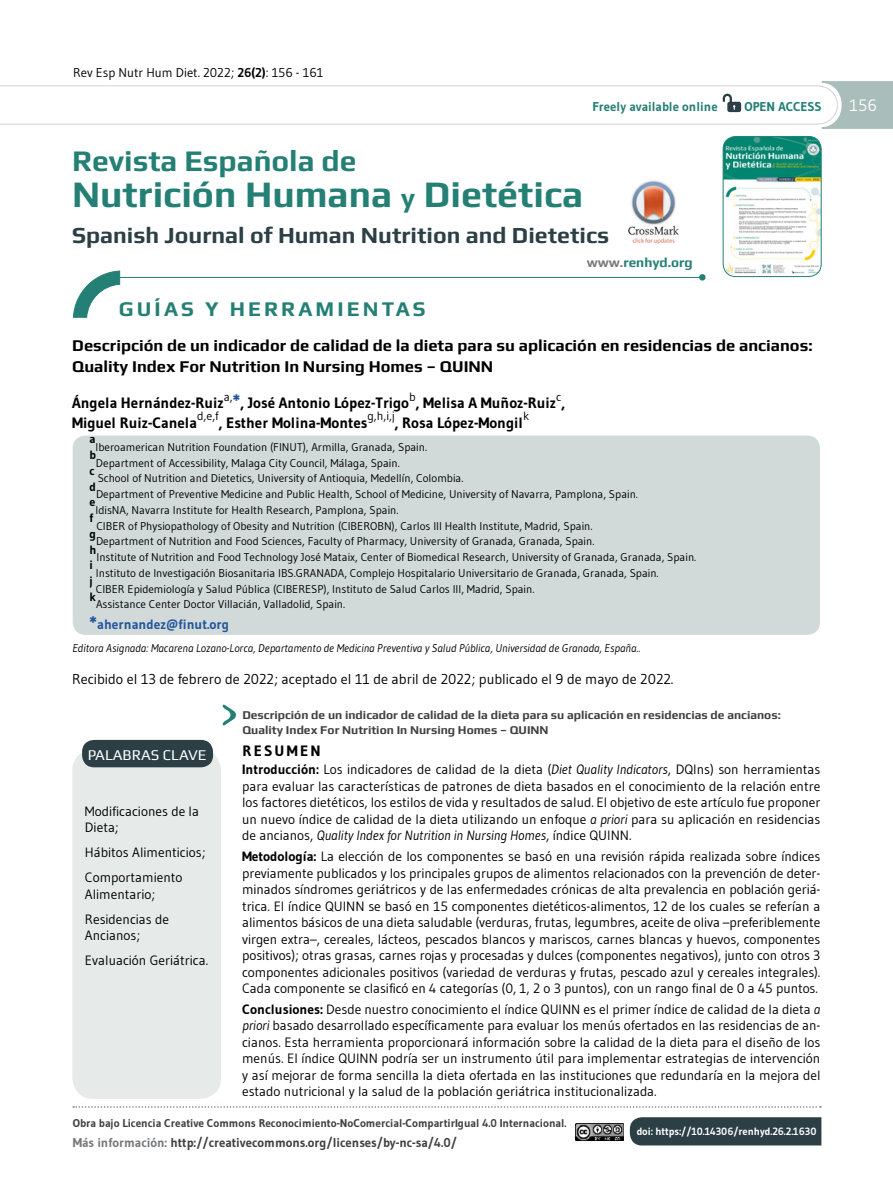
<style>
.page{position:relative;width:893px;height:1191px;background:#fff}
.page>*{position:absolute;margin:0;border:0;box-sizing:border-box;transform-origin:0 0}
.t1{font:700 37.5px "Play";color:#247f74}
.t2{font:700 30px "Play";color:#247f74}
.t3{font:700 23.1px "Play";color:#2b3f45}
.t4{font:700 21px "Play";letter-spacing:.15em;color:#247f74}
.t5{font:700 16.5px/21px "Play";color:#000}
.t6{font:16.5px "Gudea";color:#fff}
.t7{font:700 15px "Gudea";color:#000}
.t8{font:15px "Play";color:#fff}
.t9{font:700 15px "Gudea";letter-spacing:.15em;color:#000}
.t10{font:14.25px "Gudea";color:#000}
.t11{font:13.5px/16.5px "Gudea";color:#000}
.t12{font:700 13.5px "Gudea";color:#22569e}
.t13{font:700 13.5px "Play";color:#247f74}
.t14{font:700 12.75px "Gudea";color:#414042}
.t15{font:12.75px "Gudea";color:#000}
.t16{font:700 12.75px "Gudea";color:#247f74}
.t17{font:700 12px/14.4px "Play";color:#414042}
.t18{font:12px "Gudea";color:#000}
.t19{font:700 12px "Gudea";color:#000}
.t20{font:11.25px "Gudea";color:#000}
.t21{font:italic 11.25px "Gudea";color:#000}
.t22{font:700 11.25px "Gudea";color:#414042}
.t23{font:700 10.5px "Gudea";letter-spacing:-.005em;color:#fff}
.s1{font-weight:700}
.s2{font-size:27px}
.s3{color:#77787b}
.s4{font-size:18px;color:#22569e}
.s5{font-size:18px}
.s6{font-style:italic}
</style>
<div class="page">
<img style="left:723px;top:136px;width:98px;height:140px">
<div style="left:723px;top:136px;width:99px;height:141px;border:1px solid #247f74;border-radius:13px"></div>
<svg style="left:73px;top:1106px;width:748px;height:1px"></svg>
<hr style="left:106px;top:277px;width:595px;height:1px;background:#247f74">
<svg style="left:72px;top:270px;width:49px;height:48px"></svg>
<svg style="left:699px;top:274px;width:6px;height:6px"></svg>
<div style="left:73px;top:435px;width:747px;height:200px;background:#d1dad8;border-radius:13px"></div>
<svg style="left:0;top:81px;width:893px;height:48px"></svg>
<img style="left:628px;top:180px;width:51px;height:65px">
<div style="left:72px;top:749px;width:149px;height:349px;background:#e6eae9;border-radius:21px"></div>
<div style="left:82px;top:740px;width:131px;height:27px;background:#2b3f45;border-radius:12px"></div>
<svg style="left:223px;top:704px;width:13px;height:22px"></svg>
<img style="left:576px;top:1123px;width:47px;height:17px">
<div style="left:630px;top:1117px;width:191px;height:28px;background:#2b3f45"></div>
<p class="t15" style="left:73px;top:65px;width:252px">Rev Esp Nutr Hum Diet. 2022; <span class="s1">26(2)</span>: 156 - 161</p>
<p class="t16" style="left:592px;top:99px;width:127px">Freely available online</p>
<p class="t16" style="left:744px;top:98px;width:79px">OPEN ACCESS</p>
<h2 class="t2" style="left:72px;top:143px;width:286px">Revista Española de</h2>
<h1 class="t1" style="left:72px;top:172px;width:513px">Nutrición Humana <span class="s2">y</span> Dietética</h1>
<h3 class="t3" style="left:72px;top:221px;width:539px">Spanish Journal of Human Nutrition and Dietetics</h3>
<h3 class="t4" style="left:119px;top:297px;width:308px">GUÍAS Y HERRAMIENTAS</h3>
<p class="t13" style="left:587px;top:254px;width:108px"><span class="s3">www.</span>renhyd.org</p>
<p class="t5" style="left:72px;top:335px;width:742px">Descripción de un indicador de calidad de la dieta para su aplicación en residencias de ancianos:<br>Quality Index For Nutrition In Nursing Homes – QUINN</p>
<p class="t7" style="left:72px;top:393px;width:494px">Ángela Hernández-Ruiz<sup>a,</sup><span class="s4">*</span>, José Antonio López-Trigo , Melisa A Muñoz-Ruiz ,</p>
<p class="t18" style="left:409px;top:389px;width:8px">b</p>
<p class="t18" style="left:556px;top:389px;width:7px">c</p>
<p class="t18" style="left:197px;top:408px;width:23px">d,e,f</p>
<p class="t7" style="left:219px;top:413px;width:150px">, Esther Molina-Montes</p>
<p class="t18" style="left:367px;top:408px;width:29px">g,h,i,j</p>
<p class="t7" style="left:395px;top:413px;width:130px">, Rosa López-Mongil</p>
<p class="t18" style="left:523px;top:408px;width:8px">k</p>
<p class="t7" style="left:72px;top:413px;width:126px">Miguel Ruiz-Canela</p>
<p class="t19" style="left:90px;top:432px;width:8px">a</p>
<p class="t20" style="left:96px;top:440px;width:333px">Iberoamerican Nutrition Foundation (FINUT), Armilla, Granada, Spain.</p>
<p class="t19" style="left:90px;top:447px;width:8px">b</p>
<p class="t20" style="left:96px;top:455px;width:305px">Department of Accessibility, Malaga City Council, Málaga, Spain.</p>
<p class="t19" style="left:90px;top:463px;width:7px">c</p>
<p class="t20" style="left:98px;top:471px;width:367px">School of Nutrition and Dietetics, University of Antioquia, Medellín, Colombia.</p>
<p class="t19" style="left:90px;top:479px;width:8px">d</p>
<p class="t20" style="left:96px;top:487px;width:543px">Department of Preventive Medicine and Public Health, School of Medicine, University of Navarra, Pamplona, Spain.</p>
<p class="t19" style="left:90px;top:495px;width:7px">e</p>
<p class="t20" style="left:95px;top:503px;width:305px">IdisNA, Navarra Institute for Health Research, Pamplona, Spain.</p>
<p class="t19" style="left:90px;top:510px;width:5px">f</p>
<p class="t20" style="left:96px;top:518px;width:498px">CIBER of Physiopathology of Obesity and Nutrition (CIBEROBN), Carlos III Health Institute, Madrid, Spain.</p>
<p class="t19" style="left:90px;top:526px;width:8px">g</p>
<p class="t20" style="left:96px;top:534px;width:500px">Department of Nutrition and Food Sciences, Faculty of Pharmacy, University of Granada, Granada, Spain.</p>
<p class="t19" style="left:90px;top:542px;width:9px">h</p>
<p class="t20" style="left:97px;top:550px;width:601px">Institute of Nutrition and Food Technology José Mataix, Center of Biomedical Research, University of Granada, Granada, Spain.</p>
<p class="t19" style="left:90px;top:558px;width:5px">i</p>
<p class="t20" style="left:96px;top:566px;width:564px">Instituto de Investigación Biosanitaria IBS.GRANADA, Complejo Hospitalario Universitario de Granada, Granada, Spain.</p>
<p class="t19" style="left:90px;top:573px;width:5px">j</p>
<p class="t20" style="left:96px;top:581px;width:440px">CIBER Epidemiología y Salud Pública (CIBERESP), Instituto de Salud Carlos III, Madrid, Spain.</p>
<p class="t19" style="left:90px;top:589px;width:8px">k</p>
<p class="t20" style="left:96px;top:597px;width:251px">Assistance Center Doctor Villacián, Valladolid, Spain.</p>
<p class="t12" style="left:90px;top:616px;width:141px"><span class="s5">*</span>ahernandez@finut.org</p>
<p class="t21" style="left:72px;top:640px;width:569px">Editora Asignada: Macarena Lozano-Lorca, Departamento de Medicina Preventiva y Salud Pública, Universidad de Granada, España..</p>
<p class="t10" style="left:72px;top:670px;width:603px">Recibido el 13 de febrero de 2022; aceptado el 11 de abril de 2022; publicado el 9 de mayo de 2022.</p>
<p class="t8" style="left:88px;top:745px;width:120px">PALABRAS CLAVE</p>
<p class="t11" style="left:85px;top:802px;width:116px">Modificaciones de la<br>Dieta;</p>
<p class="t11" style="left:85px;top:840px;width:122px;line-height:25px">Hábitos Alimenticios;<br>Comportamiento</p>
<p class="t11" style="left:85px;top:881px;width:86px;line-height:25px">Alimentario;<br>Residencias de</p>
<p class="t11" style="left:85px;top:923px;width:125px;line-height:25px">Ancianos;<br>Evaluación Geriátrica.</p>
<p class="t17" style="left:242px;top:708px;width:540px">Descripción de un indicador de calidad de la dieta para su aplicación en residencias de ancianos:<br>Quality Index For Nutrition In Nursing Homes – QUINN</p>
<p class="t9" style="left:242px;top:741px;width:80px">RESUMEN</p>
<p class="t11" style="left:242px;top:761px;width:580px;text-align:justify"><span class="s1">Introducción:</span> Los indicadores de calidad de la dieta (<span class="s6">Diet Quality Indicators</span>, DQIns) son herramientas para evaluar las características de patrones de dieta basados en el conocimiento de la relación entre los factores dietéticos, los estilos de vida y resultados de salud. El objetivo de este artículo fue proponer un nuevo índice de calidad de la dieta utilizando un enfoque <span class="s6">a priori</span> para su aplicación en residencias de ancianos, <span class="s6">Quality Index for Nutrition in Nursing Homes</span>, índice QUINN.</p>
<p class="t11" style="left:242px;top:848px;width:580px;text-align:justify"><span class="s1">Metodología:</span> La elección de los componentes se basó en una revisión rápida realizada sobre índices previamente publicados y los principales grupos de alimentos relacionados con la prevención de deter&shy;minados síndromes geriátricos y de las enfermedades crónicas de alta prevalencia en población geriá&shy;trica. El índice QUINN se basó en 15 componentes dietéticos-alimentos, 12 de los cuales se referían a alimentos básicos de una dieta saludable (verduras, frutas, legumbres, aceite de oliva –preferiblemente virgen extra–, cereales, lácteos, pescados blancos y mariscos, carnes blancas y huevos, componentes positivos); otras grasas, carnes rojas y procesadas y dulces (componentes negativos), junto con otros 3 componentes adicionales positivos (variedad de verduras y frutas, pescado azul y cereales integrales).<br>Cada componente se clasificó en 4 categorías (0, 1, 2 o 3 puntos), con un rango final de 0 a 45 puntos.</p>
<p class="t11" style="left:242px;top:1000px;width:580px;text-align:justify"><span class="s1">Conclusiones:</span> Desde nuestro conocimiento el índice QUINN es el primer índice de calidad de la dieta <span class="s6">a priori</span> basado desarrollado específicamente para evaluar los menús ofertados en las residencias de an&shy;cianos. Esta herramienta proporcionará información sobre la calidad de la dieta para el diseño de los menús. El índice QUINN podría ser un instrumento útil para implementar estrategias de intervención y así mejorar de forma sencilla la dieta ofertada en las instituciones que redundaría en la mejora del estado nutricional y la salud de la población geriátrica institucionalizada.</p>
<p class="t22" style="left:73px;top:1116px;width:495px">Obra bajo Licencia Creative Commons Reconocimiento-NoComercial-CompartirIgual 4.0 Internacional.</p>
<p class="t14" style="left:73px;top:1134px;width:386px"><span class="s3">Más información:</span> http://creativecommons.org/licenses/by-nc-sa/4.0/</p>
<p class="t23" style="left:637px;top:1124px;width:181px">doi: https://10.14306/renhyd.26.2.1630</p>
<p class="t6" style="left:850px;top:95px;width:29px">156</p>
</div>
